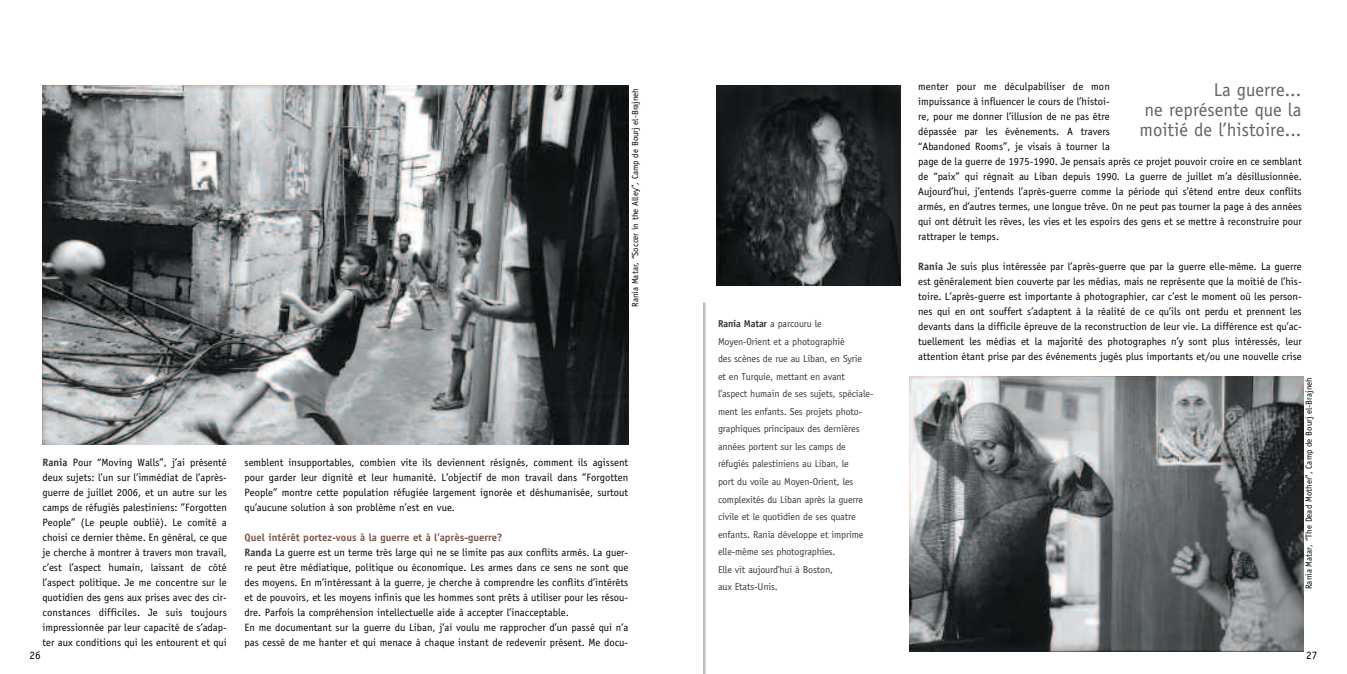
<style>
.page{position:relative;width:1347px;height:674px;background:#fff}
.page>*{position:absolute;margin:0;border:0;box-sizing:border-box;transform-origin:0 0}
.t1{font:18.75px/20px "Officina Sans";color:#636363;text-align:justify}
.t2{font:11.25px "Officina Sans";color:#000}
.t3{font:10.62px/15px "Officina Sans";color:#000;text-align:justify}
.t4{font:10px/17.5px "Officina Sans";letter-spacing:-.015em;color:#3b3b3b}
.t5{font:8.75px "Officina Sans";color:#000}
.s1{font-weight:700;color:#3b3b3b}
.s2{font-weight:700;color:#7e5746}
.s3{font-weight:700}
</style>
<div class="page">
<img style="left:43px;top:85px;width:585px;height:359px">
<img style="left:716px;top:85px;width:184px;height:200px">
<hr style="left:703px;top:302px;width:2px;height:371px;background:#bdbdbd">
<img style="left:909px;top:376px;width:394px;height:275px">
<p class="t5" style="left:632px;top:307px;width:220px;rotate:-90deg">Rania Matar, “Soccer in the Alley”, Camp de Bourj el-Brajneh</p>
<p class="t3" style="left:43px;top:455px;width:186px"><span class="s1">Rania</span> Pour “Moving Walls”, j’ai présenté deux sujets: l’un sur l’immédiat de l’après&shy;guerre de juillet 2006, et un autre sur les camps de réfugiés palestiniens: ”Forgotten People” (Le peuple oublié). Le comité a choisi ce dernier thème. En général, ce que je cherche à montrer à travers mon travail, c’est l’aspect humain, laissant de côté l’aspect politique. Je me concentre sur le quotidien des gens aux prises avec des cir&shy;constances difficiles. Je suis toujours impressionnée par leur capacité de s’adap&shy;ter aux conditions qui les entourent et qui</p>
<p class="t3" style="left:245px;top:455px;width:385px">semblent insupportables, combien vite ils deviennent résignés, comment ils agissent pour garder leur dignité et leur humanité. L’objectif de mon travail dans ”Forgotten People” montre cette population réfugiée largement ignorée et déshumanisée, surtout qu’aucune solution à son problème n’est en vue.</p>
<p class="t3" style="left:245px;top:530px;width:385px;text-align:left"><span class="s2">Quel intérêt portez-vous à la guerre et à l’après-guerre?<br></span><span class="s1">Randa</span> La guerre est un terme très large qui ne se limite pas aux conflits armés. La guer&shy;re peut être médiatique, politique ou économique. Les armes dans ce sens ne sont que des moyens. En m’intéressant à la guerre, je cherche à comprendre les conflits d’intérêts et de pouvoirs, et les moyens infinis que les hommes sont prêts à utiliser pour les résou&shy;dre. Parfois la compréhension intellectuelle aide à accepter l’inacceptable.<br>En me documentant sur la guerre du Liban, j’ai voulu me rapprocher d’un passé qui n’a pas cessé de me hanter et qui menace à chaque instant de redevenir présent. Me docu-</p>
<p class="t4" style="left:718px;top:316px;width:157px"><span class="s3">Rania Matar</span> a parcouru le<br>Moyen-Orient et a photographié<br>des scènes de rue au Liban, en Syrie<br>et en Turquie, mettant en avant l’aspect humain de ses sujets, spéciale&shy;ment les enfants. Ses projets photo&shy;graphiques principaux des dernières années portent sur les camps de réfugiés palestiniens au Liban, le<br>port du voile au Moyen-Orient, les complexités du Liban après la guerre civile et le quotidien de ses quatre enfants. Rania développe et imprime elle-même ses photographies.<br>Elle vit aujourd’hui à Boston,<br>aux Etats-Unis.</p>
<p class="t3" style="left:918px;top:80px;width:385px;text-align:left">menter pour me déculpabiliser de mon<br>impuissance à influencer le cours de l’histoi-<br>re, pour me donner l’illusion de ne pas être<br>dépassée par les événements. A travers<br>“Abandoned Rooms”, je visais à tourner la<br>page de la guerre de 1975-1990. Je pensais après ce projet pouvoir croire en ce semblant de “paix” qui régnait au Liban depuis 1990. La guerre de juillet m’a désillusionnée.<br>Aujourd’hui, j’entends l’après-guerre comme la période qui s’étend entre deux conflits armés, en d’autres termes, une longue trêve. On ne peut pas tourner la page à des années qui ont détruit les rêves, les vies et les espoirs des gens et se mettre à reconstruire pour rattraper le temps.</p>
<p class="t3" style="left:918px;top:260px;width:385px"><span class="s1">Rania</span> Je suis plus intéressée par l’après-guerre que par la guerre elle-même. La guerre est généralement bien couverte par les médias, mais ne représente que la moitié de l’his&shy;toire. L’après-guerre est importante à photographier, car c’est le moment où les person&shy;nes qui en ont souffert s’adaptent à la réalité de ce qu’ils ont perdu et prennent les devants dans la difficile épreuve de la reconstruction de leur vie. La différence est qu’ac&shy;tuellement les médias et la majorité des photographes n’y sont plus intéressés, leur attention étant prise par des événements jugés plus importants et/ou une nouvelle crise</p>
<h1 class="t1" style="left:1139px;top:81px;width:163px;text-indent:74px">La guerre... ne représente que la moitié de l’histoire...</h1>
<p class="t5" style="left:1305px;top:588px;width:213px;rotate:-90deg">Rania Matar, “The Dead Mother”, Camp de Bourj el-Brajneh</p>
<p class="t2" style="left:30px;top:650px;width:13px">26</p>
<p class="t2" style="left:1306px;top:650px;width:13px">27</p>
</div>
